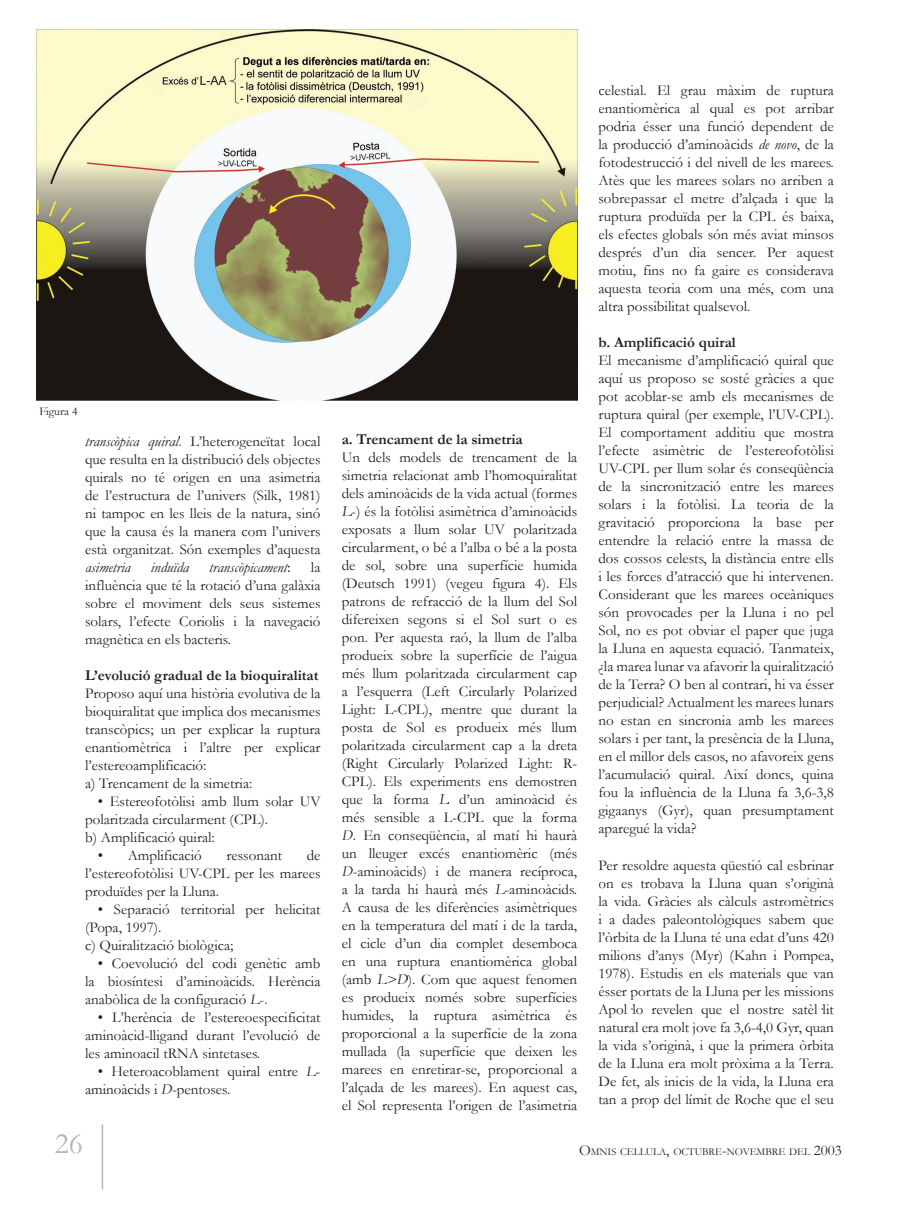
<style>
.page{position:relative;width:919px;height:1217px;background:#fff}
.page>*{position:absolute;margin:0;border:0;box-sizing:border-box;transform-origin:0 0}
.t1{font:30px "Garamond";color:#b4b5b8}
.t2{font:15px/18px "Garamond";color:#231f20;text-align:justify}
.t3{font:italic 15px "Garamond";color:#231f20}
.t4{font:12px "Garamond";color:#231f20}
.t5{font:10.5px "Garamond";color:#231f20}
.s1{font-style:italic}
.s2{font-style:normal}
.s3{font-weight:700}
.s4{font-size:15px}
</style>
<div class="page">
<hr style="left:102px;top:1124px;width:1px;height:65px;background:#b4b5b8">
<img style="left:37px;top:30px;width:540px;height:370px">
<p class="t4" style="left:39px;top:403px;width:40px">Figura 4</p>
<p class="t2" style="left:85px;top:431px;width:237px"><span class="s1">transcòpica quiral</span>. L’heterogeneïtat local que resulta en la distribució dels objectes quirals no té origen en una asimetria de l’estructura de l’univers (Silk, 1981) ni tampoc en les lleis de la natura, sinó que la causa és la manera com l’univers està organitzat. Són exemples d’aquesta <span class="s1">asimetria</span></p>
<p class="t3" style="left:151px;top:556px;width:39px">induïda</p>
<p class="t3" style="left:209px;top:556px;width:83px">transcòpicament<span class="s2">:</span></p>
<p class="t2" style="left:85px;top:557px;width:237px;text-indent:226px">la influència que té la rotació d’una galàxia sobre el moviment dels seus sistemes solars, l’efecte Coriolis i la navegació magnètica en els bacteris.</p>
<p class="t2" style="left:85px;top:665px;width:237px;text-align:left"><span class="s3">L’evolució gradual de la bioquiralitat </span>Proposo aquí una història evolutiva de la bioquiralitat que implica dos mecanismes transcòpics; un per explicar la ruptura enantiomètrica i l’altre per explicar l’estereoamplificació:<br>a) Trencament de la simetria:</p>
<p class="t2" style="left:85px;top:791px;width:237px;text-align:left;text-indent:13px">• Estereofotòlisi amb llum solar UV polaritzada circularment (CPL).<br>b) Amplificació quiral:</p>
<p class="t2" style="left:98px;top:845px;width:106px">• Amplificació</p>
<p class="t2" style="left:226px;top:845px;width:57px">ressonant</p>
<p class="t2" style="left:85px;top:845px;width:237px;text-indent:222px">de l’estereofotòlisi UV-CPL per les marees produïdes per la Lluna.</p>
<p class="t2" style="left:85px;top:899px;width:237px;text-align:left;text-indent:13px">• Separació territorial per helicitat (Popa, 1997).<br>c) Quiralització biològica;</p>
<p class="t2" style="left:85px;top:953px;width:237px;text-indent:13px">• Coevolució del codi genètic amb la biosíntesi d’aminoàcids. Herència anabòlica de la configuració <span class="s1">L</span>-.</p>
<p class="t2" style="left:85px;top:1007px;width:237px;text-indent:13px">• L’herència de l’estereoespecificitat aminoàcid-lligand durant l’evolució de les aminoacil tRNA sintetases.</p>
<p class="t2" style="left:85px;top:1061px;width:237px;text-indent:13px">• Heteroacoblament quiral entre <span class="s1">L&shy;</span>aminoàcids i <span class="s1">D</span>-pentoses.</p>
<p class="t2" style="left:342px;top:429px;width:237px;text-align:left"><span class="s3">a. Trencament de la simetria<br></span>Un dels models de trencament de la simetria relacionat amb l’homoquiralitat dels aminoàcids de la vida actual (formes <span class="s1">L</span>-) és la fotòlisi asimètrica d’aminoàcids exposats a llum solar UV polaritzada circularment, o bé a l’alba o bé a la posta de sol, sobre una superfície humida (Deutsch 1991) (vegeu figura 4). Els patrons de refracció de la llum del Sol difereixen segons si el Sol surt o es pon. Per aquesta raó, la llum de l’alba produeix sobre la superfície de l’aigua més llum polaritzada circularment cap a l’esquerra (Left Circularly Polarized Light: L-CPL), mentre que durant la posta de Sol es produeix més llum polaritzada circularment cap a la dreta (Right Circularly Polarized Light: R-CPL). Els experiments ens demostren que la forma <span class="s1">L</span> d’un aminoàcid és més sensible a L-CPL que la forma <span class="s1">D</span>. En conseqüència, al matí hi haurà un lleuger excés enantiomèric (més <span class="s1">D</span>-aminoàcids) i de manera recíproca, a la tarda hi haurà més <span class="s1">L</span>-aminoàcids.<br>A causa de les diferències asimètriques en la temperatura del matí i de la tarda, el cicle d’un dia complet desemboca en una ruptura enantiomèrica global (amb <span class="s1">L&gt;D</span>). Com que aquest fenomen es produeix només sobre superfícies humides, la ruptura asimètrica és proporcional a la superfície de la zona mullada (la superfície que deixen les marees en enretirar-se, proporcional a l’alçada de les marees). En aquest cas, el Sol representa l’origen de l’asimetria</p>
<p class="t2" style="left:598px;top:81px;width:237px">celestial. El grau màxim de ruptura enantiomèrica al qual es pot arribar podria ésser una funció dependent de la producció d’aminoàcids <span class="s1">de novo</span>, de la fotodestrucció i del nivell de les marees.<br>Atès que les marees solars no arriben a sobrepassar el metre d’alçada i que la ruptura produïda per la CPL és baixa, els efectes globals són més aviat minsos després d’un dia sencer. Per aquest motiu, fins no fa gaire es considerava aquesta teoria com una més, com una altra possibilitat qualsevol.</p>
<p class="t2" style="left:598px;top:333px;width:237px;text-align:left"><span class="s3">b. Amplificació quiral<br></span>El mecanisme d’amplificació quiral que aquí us proposo se sosté gràcies a que pot acoblar-se amb els mecanismes de ruptura quiral (per exemple, l’UV-CPL).<br>El comportament additiu que mostra l’efecte asimètric de l’estereofotòlisi UV-CPL per llum solar és conseqüència de la sincronització entre les marees solars i la fotòlisi. La teoria de la gravitació proporciona la base per entendre la relació entre la massa de dos cossos celests, la distància entre ells i les forces d’atracció que hi intervenen.<br>Considerant que les marees oceàniques són provocades per la Lluna i no pel Sol, no es pot obviar el paper que juga la Lluna en aquesta equació. Tanmateix, ¿la marea lunar va afavorir la quiralització de la Terra? O ben al contrari, hi va ésser perjudicial? Actualment les marees lunars no estan en sincronia amb les marees solars i per tant, la presència de la Lluna, en el millor dels casos, no afavoreix gens l’acumulació quiral. Així doncs, quina fou la influència de la Lluna fa 3,6-3,8 gigaanys (Gyr), quan presumptament aparegué la vida?</p>
<p class="t2" style="left:598px;top:855px;width:237px">Per resoldre aquesta qüestió cal esbrinar on es trobava la Lluna quan s’originà la vida. Gràcies als càlculs astromètrics i a dades paleontològiques sabem que l’òrbita de la Lluna té una edat d’uns 420 milions d’anys (Myr) (Kahn i Pompea, 1978). Estudis en els materials que van ésser portats de la Lluna per les missions Apol·lo revelen que el nostre satèl·lit natural era molt jove fa 3,6-4,0 Gyr, quan la vida s’originà, i que la primera òrbita de la Lluna era molt pròxima a la Terra.<br>De fet, als inicis de la vida, la Lluna era tan a prop del límit de Roche que el seu</p>
<p class="t1" style="left:55px;top:1122px;width:30px">26</p>
<p class="t5" style="left:579px;top:1144px;width:264px"><span class="s4">O</span>MNIS CELLULA<span class="s4">,</span> OCTUBRE<span class="s4">-</span>NOVEMBRE DEL <span class="s4">2003</span></p>
</div>
